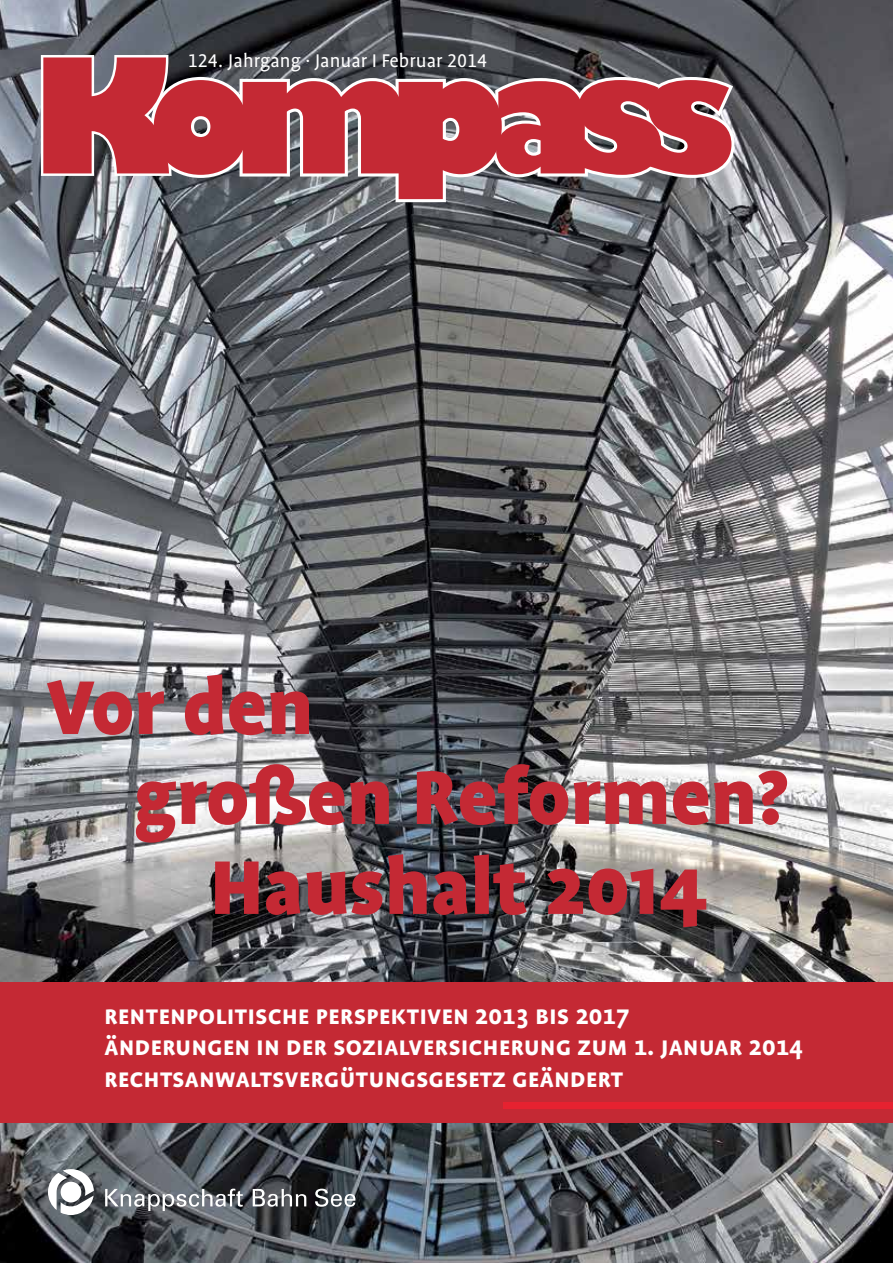
<style>
.page{position:relative;width:893px;height:1263px;background:#fff}
.page>*{position:absolute;margin:0;border:0;box-sizing:border-box;transform-origin:0 0}
.t1{font:900 87px "Profile";color:#c42934}
.t2{font:700 28.5px/31.5px "Profile SC";color:#fff}
.t3{font:21px "Profile";color:#fff}
.s1{font-family:"Profile NO"}
</style>
<div class="page">
<img style="left:0;top:0;width:893px;height:1263px">
<svg style="left:38px;top:53px;width:700px;height:152px"></svg>
<div style="left:0;top:982px;width:893px;height:141px;background:#c42934"></div>
<div style="left:504px;top:1102px;width:389px;height:6px;background:#e62230"></div>
<svg style="left:105px;top:1188px;width:138px;height:23px"></svg>
<svg style="left:253px;top:1189px;width:53px;height:18px"></svg>
<svg style="left:315px;top:1189px;width:40px;height:18px"></svg>
<svg style="left:48px;top:1169px;width:46px;height:46px"></svg>
<p class="t3" style="left:188px;top:50px;width:301px"><span class="s1">124.</span> Jahrgang · Januar I Februar <span class="s1">2014</span></p>
<h1 class="t1" style="left:47px;top:658px;width:268px">Vor den</h1>
<h1 class="t1" style="left:134px;top:748px;width:656px">großen Reformen?</h1>
<h1 class="t1" style="left:210px;top:838px;width:499px">Haushalt 2014</h1>
<p class="t2" style="left:104px;top:999px;width:700px">rentenpolitische perspektiven 2013 bis 2017<br>änderungen in der sozialversicherung zum 1. januar 2014 rechtsanwaltsvergütungsgesetz geändert</p>
</div>
